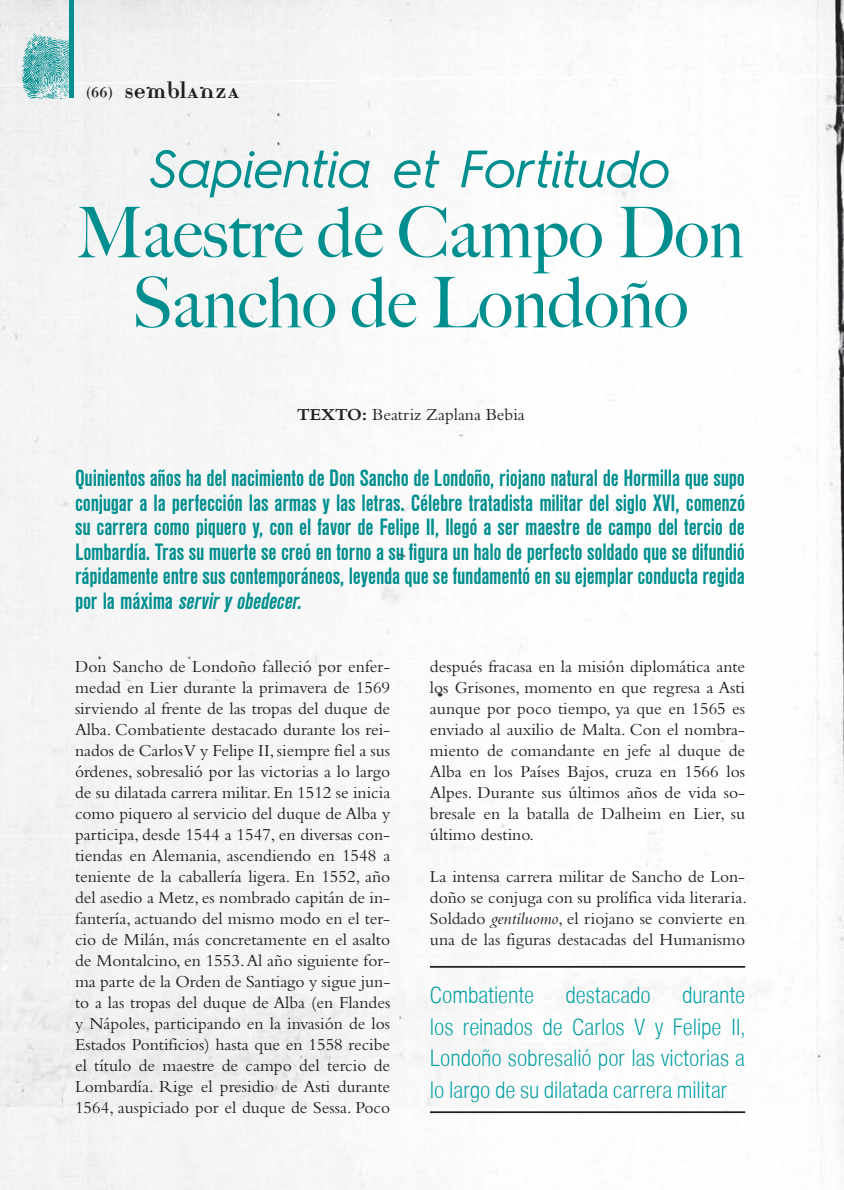
<style>
.page{position:relative;width:844px;height:1190px;background:#fff}
.page>*{position:absolute;margin:0;border:0;box-sizing:border-box;transform-origin:0 0}
.t1{font:500 70px/70px "Big Caslon";color:#008e8f;text-align:center;scale:.96 1}
.t2{font:italic 52.5px "Hurme Geometric Sans 4";color:#008e8f}
.t3{font:700 condensed 24.5px/24.5px "Nimbus San D";letter-spacing:-.01em;color:#008e8f;text-align:justify}
.t4{font:24.5px/31.5px "Nimbus San D Ligh Cond";letter-spacing:-.005em;color:#009ea0;text-align:justify}
.t5{font:24.5px "Katrina";color:#231f20}
.t6{font:17.5px/21px "Bembo";color:#231f20;text-align:justify}
.t7{font:15.75px "Katrina";color:#231f20}
.s1{font-weight:700}
.s2{font-style:italic}
</style>
<div class="page">
<img style="left:0;top:0;width:843px;height:1189px">
<div style="left:69px;top:0;width:5px;height:98px;background:#008e8f"></div>
<img style="left:16px;top:30px;width:57px;height:69px">
<hr style="left:430px;top:965px;width:315px;height:2px;background:#231f20">
<hr style="left:430px;top:1111px;width:315px;height:1px;background:#231f20">
<p class="t7" style="left:86px;top:83px;width:28px">(66)</p>
<h3 class="t5" style="left:124px;top:76px;width:117px">semblanza</h3>
<h2 class="t2" style="left:149px;top:132px;width:523px">Sapientia et Fortitudo</h2>
<h1 class="t1" style="left:76px;top:195px;width:697px">Maestre de Campo Don<br>Sancho de Londoño</h1>
<p class="t6" style="left:297px;top:403px;width:229px"><span class="s1">TEXTO:</span> Beatriz Zaplana Bebia</p>
<p class="t3" style="left:75px;top:466px;width:671px">Quinientos años ha del nacimiento de Don Sancho de Londoño, riojano natural de Hormilla que supo conjugar a la perfección las armas y las letras. Célebre tratadista militar del siglo XVI, comenzó su carrera como piquero y, con el favor de Felipe II, llegó a ser maestre de campo del tercio de Lombardía. Tras su muerte se creó en torno a su figura un halo de perfecto soldado que se difundió rápidamente entre sus contemporáneos, leyenda que se fundamentó en su ejemplar conducta regida p o r l a m á x i m a <span class="s2">serviryobedecer.</span></p>
<p class="t6" style="left:75px;top:655px;width:317px">Don Sancho de Londoño falleció por enfer&shy;medad en Lier durante la primavera de 1569 sirviendo al frente de las tropas del duque de Alba. Combatiente destacado durante los rei&shy;nados de Carlos V y Felipe II, siempre fiel a sus órdenes, sobresalió por las victorias a lo largo de su dilatada carrera militar. En 1512 se inicia como piquero al servicio del duque de Alba y participa, desde 1544 a 1547, en diversas con&shy;tiendas en Alemania, ascendiendo en 1548 a teniente de la caballería ligera. En 1552, año del asedio a Metz, es nombrado capitán de in&shy;fantería, actuando del mismo modo en el ter&shy;cio de Milán, más concretamente en el asalto de Montalcino, en 1553. Al año siguiente for&shy;ma parte de la Orden de Santiago y sigue jun&shy;to a las tropas del duque de Alba (en Flandes y Nápoles, participando en la invasión de los Estados Pontificios) hasta que en 1558 recibe el título de maestre de campo del tercio de Lombardía. Rige el presidio de Asti durante 1564, auspiciado por el duque de Sessa. Poco</p>
<p class="t6" style="left:430px;top:655px;width:317px">después fracasa en la misión diplomática ante los Grisones, momento en que regresa a Asti aunque por poco tiempo, ya que en 1565 es enviado al auxilio de Malta. Con el nombra&shy;miento de comandante en jefe al duque de Alba en los Países Bajos, cruza en 1566 los Alpes. Durante sus últimos años de vida so&shy;bresale en la batalla de Dalheim en Lier, su último destino.</p>
<p class="t6" style="left:430px;top:865px;width:318px">La intensa carrera militar de Sancho de Lon&shy;doño se conjuga con su prolífica vida literaria.<br>Soldado <span class="s2">gentiluomo</span>, el riojano se convierte en una de las figuras destacadas del Humanismo</p>
<h3 class="t4" style="left:430px;top:979px;width:106px">Combatiente</h3>
<h3 class="t4" style="left:565px;top:979px;width:87px">destacado</h3>
<h3 class="t4" style="left:430px;top:979px;width:317px;text-indent:252px">durante los reinados de Carlos V y Felipe II, Londoño sobresalió por las victorias a lo largo de su dilatada carrera militar</h3>
</div>
